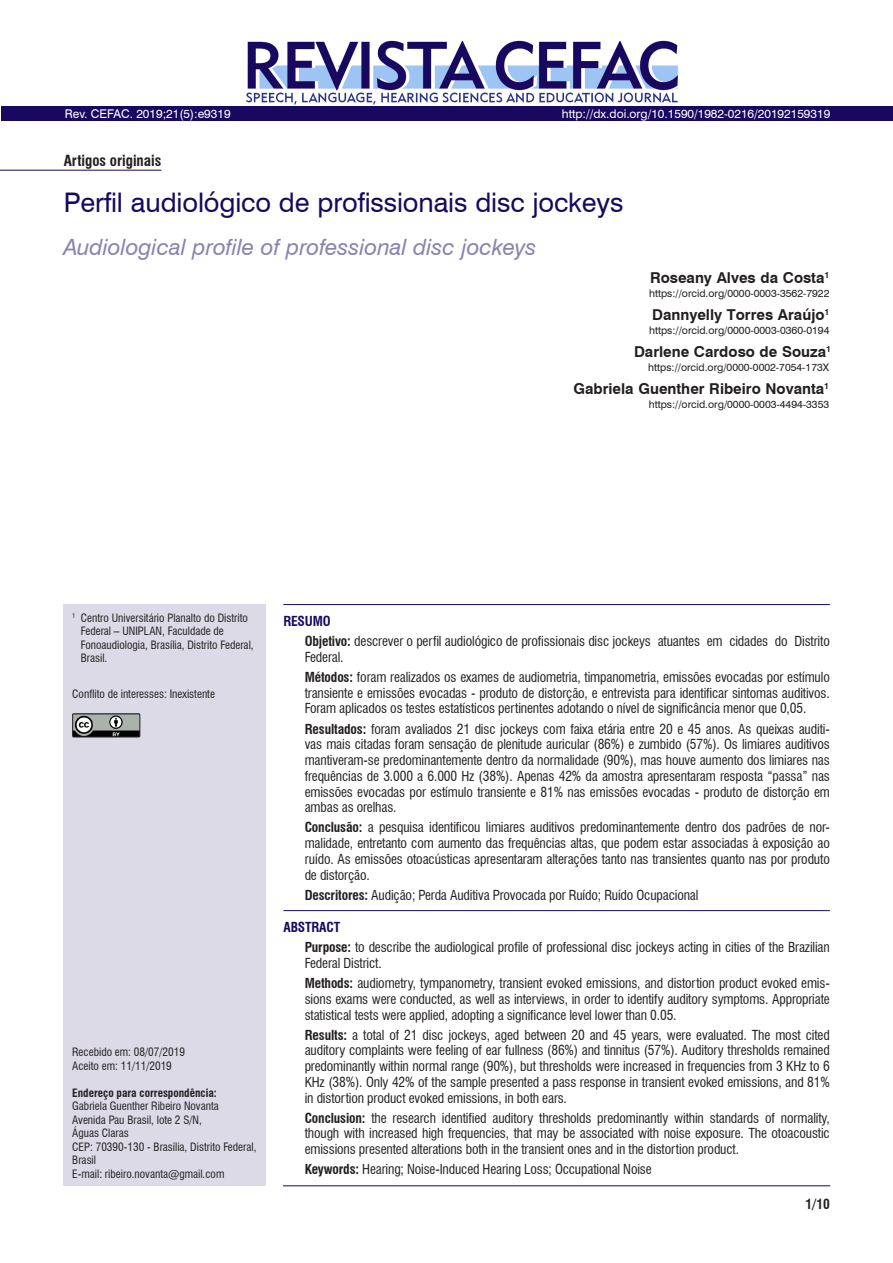
<style>
.page{position:relative;width:893px;height:1263px;background:#fff}
.page>*{position:absolute;margin:0;border:0;box-sizing:border-box;transform-origin:0 0}
.Titulo{font:27px "Swiss 721 BT";letter-spacing:-.005em;color:#18085f}
.Titulo_ingles{font:italic 22.5px "Swiss 721 BT";letter-spacing:-.005em;color:#8b84af}
.Autor{font:700 15px "Swiss 721 BT";color:#231f20}
.ORCID{font:700 15px "Swiss 721 BT";color:#231f20}
.Tipo_de_artigo{font:700 condensed 15px "Swiss 721 BT";color:#231f20}
.Resumo{font:condensed 13.5px/15.8px "Swiss 721 BT";letter-spacing:-.01em;color:#231f20;text-align:justify}
.Resumo_título{font:700 condensed 13.5px "Swiss 721 BT";letter-spacing:-.01em;color:#18085f}
.Cabeço_autor_esquer{font:700 condensed 13.5px "Swiss 721 BT";color:#231f20}
.DOI_-_variável_1{font:12px "Swiss 721 BT";color:#fff}
.Legenda_bibliográfi{font:12px "Swiss 721 BT";color:#fff}
.Endereço_correspond{font:condensed 11.25px/13.5px "Swiss 721 BT";color:#231f20}
.Notas{font:condensed 11.25px/13.5px "Swiss 721 BT";color:#231f20}
.ORCID-2{font:10.5px "Swiss 721 BT";color:#231f20}
.s1{font-weight:700}
</style>
<div class="page">
<div style="left:64px;top:604px;width:202px;height:582px;background:#dcdae7"></div>
<img style="left:74px;top:715px;width:64px;height:20px">
<div style="left:72px;top:713px;width:68px;height:24px;border:1px solid #231f20"></div>
<hr style="left:283px;top:604px;width:547px;height:1px;background:#18085f">
<hr style="left:283px;top:910px;width:547px;height:1px;background:#18085f">
<hr style="left:283px;top:1185px;width:547px;height:1px;background:#18085f">
<hr style="left:0;top:170px;width:161px;height:1px;background:#18085f">
<img style="left:246px;top:40px;width:432px;height:65px">
<div style="left:1px;top:106px;width:892px;height:15px;background:#18085f"></div>
<p class="Legenda_bibliográfi" style="left:65px;top:106px;width:167px">Rev. CEFAC. 2019;21(5):e9319</p>
<p class="DOI_-_variável_1" style="left:562px;top:106px;width:270px">http://dx.doi.org/10.1590/1982-0216/20192159319</p>
<p class="Tipo_de_artigo" style="left:64px;top:152px;width:99px">Artigos originais</p>
<p class="Titulo" style="left:64px;top:184px;width:561px">Perfil audiológico de profissionais disc jockeys</p>
<p class="Titulo_ingles" style="left:64px;top:232px;width:474px">Audiological profile of professional disc jockeys</p>
<p class="ORCID" style="left:650px;top:267px;width:181px">Roseany Alves da Costa<sup>1</sup></p>
<p class="ORCID-2" style="left:649px;top:286px;width:182px">https://orcid.org/0000-0003-3562-7922</p>
<p class="ORCID" style="left:652px;top:304px;width:179px">Dannyelly Torres Araújo<sup>1</sup></p>
<p class="ORCID-2" style="left:649px;top:323px;width:182px">https://orcid.org/0000-0003-0360-0194</p>
<p class="Autor" style="left:634px;top:341px;width:199px">Darlene Cardoso de Souza<sup>1</sup></p>
<p class="ORCID-2" style="left:648px;top:359px;width:182px">https://orcid.org/0000-0002-7054-173X</p>
<p class="Autor" style="left:573px;top:378px;width:257px">Gabriela Guenther Ribeiro Novanta<sup>1</sup></p>
<p class="ORCID-2" style="left:649px;top:397px;width:182px">https://orcid.org/0000-0003-4494-3353</p>
<p class="Notas" style="left:81px;top:611px;width:174px;text-indent:-9px"><sup>1</sup> Centro Universitário Planalto do Distrito Federal – UNIPLAN, Faculdade de Fonoaudiologia, Brasília, Distrito Federal, Brasil.</p>
<p class="Notas" style="left:72px;top:687px;width:144px">Conflito de interesses: Inexistente</p>
<p class="Endereço_correspond" style="left:72px;top:1045px;width:114px">Recebido em: 08/07/2019<br>Aceito em: 11/11/2019</p>
<p class="Endereço_correspond" style="left:72px;top:1086px;width:186px"><span class="s1">Endereço para correspondência:<br></span>Gabriela Guenther Ribeiro Novanta<br>Avenida Pau Brasil, lote 2 S/N,<br>Águas Claras<br>CEP: 70390-130 - Brasília, Distrito Federal,<br>Brasil<br>E-mail: ribeiro.novanta@gmail.com</p>
<p class="Resumo_título" style="left:283px;top:613px;width:49px">RESUMO</p>
<p class="Resumo" style="left:305px;top:633px;width:527px"><span class="s1">Objetivo:</span> descrever o perfil audiológico de profissionais disc jockeys atuantes em cidades do Distrito<br>Federal.</p>
<p class="Resumo" style="left:305px;top:669px;width:527px"><span class="s1">Métodos:</span> foram realizados os exames de audiometria, timpanometria, emissões evocadas por estímulo transiente e emissões evocadas - produto de distorção, e entrevista para identificar sintomas auditivos.<br>Foram aplicados os testes estatísticos pertinentes adotando o nível de significância menor que 0,05.</p>
<p class="Resumo" style="left:305px;top:721px;width:527px"><span class="s1">Resultados:</span> foram avaliados 21 disc jockeys com faixa etária entre 20 e 45 anos. As queixas auditi&shy;vas mais citadas foram sensação de plenitude auricular (86%) e zumbido (57%). Os limiares auditivos mantiveram-se predominantemente dentro da normalidade (90%), mas houve aumento dos limiares nas frequências de 3.000 a 6.000 Hz (38%). Apenas 42% da amostra apresentaram resposta “passa” nas emissões evocadas por estímulo transiente e 81% nas emissões evocadas - produto de distorção em ambas as orelhas.</p>
<p class="Resumo" style="left:305px;top:819px;width:527px"><span class="s1">Conclusão:</span> a pesquisa identificou limiares auditivos predominantemente dentro dos padrões de nor&shy;malidade, entretanto com aumento das frequências altas, que podem estar associadas à exposição ao ruído. As emissões otoacústicas apresentaram alterações tanto nas transientes quanto nas por produto de distorção.</p>
<p class="Resumo" style="left:305px;top:887px;width:395px"><span class="s1">Descritores:</span> Audição; Perda Auditiva Provocada por Ruído; Ruído Ocupacional</p>
<p class="Resumo_título" style="left:283px;top:919px;width:58px">ABSTRACT</p>
<p class="Resumo" style="left:305px;top:939px;width:527px"><span class="s1">Purpose:</span> to describe the audiological profile of professional disc jockeys acting in cities of the Brazilian<br>Federal District.</p>
<p class="Resumo" style="left:305px;top:975px;width:527px"><span class="s1">Methods:</span> audiometry, tympanometry, transient evoked emissions, and distortion product evoked emis&shy;sions exams were conducted, as well as interviews, in order to identify auditory symptoms. Appropriate statistical tests were applied, adopting a significance level lower than 0.05.</p>
<p class="Resumo" style="left:305px;top:1027px;width:527px"><span class="s1">Results:</span> a total of 21 disc jockeys, aged between 20 and 45 years, were evaluated. The most cited auditory complaints were feeling of ear fullness (86%) and tinnitus (57%). Auditory thresholds remained predominantly within normal range (90%), but thresholds were increased in frequencies from 3 KHz to 6<br>KHz (38%). Only 42% of the sample presented a pass response in transient evoked emissions, and 81% in distortion product evoked emissions, in both ears.</p>
<p class="Resumo" style="left:305px;top:1110px;width:527px"><span class="s1">Conclusion:</span> the research identified auditory thresholds predominantly within standards of normality, though with increased high frequencies, that may be associated with noise exposure. The otoacoustic emissions presented alterations both in the transient ones and in the distortion product.</p>
<p class="Resumo" style="left:305px;top:1161px;width:349px"><span class="s1">Keywords:</span> Hearing; Noise-Induced Hearing Loss; Occupational Noise</p>
<p class="Cabeço_autor_esquer" style="left:805px;top:1195px;width:26px">1/10</p>
</div>
